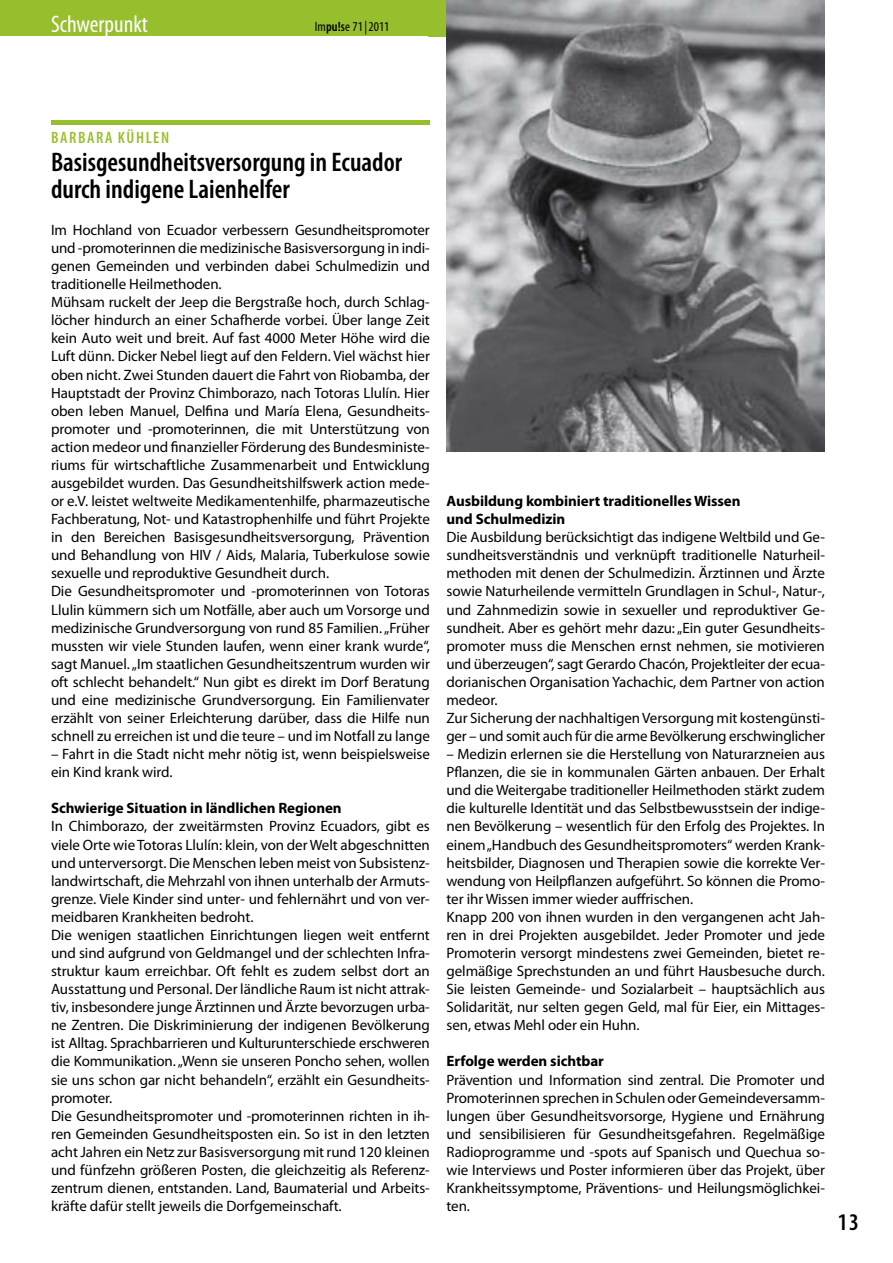
<style>
.page{position:relative;width:893px;height:1263px;background:#fff}
.page>*{position:absolute;margin:0;border:0;box-sizing:border-box;transform-origin:0 0}
.t1{font:600 condensed 27px/27.2px "Myriad Pro";color:#000}
.t2{font:condensed 24px "Myriad Pro";color:#fff}
.t3{font:600 condensed 24px "Myriad Pro";color:#000}
.t4{font:600 condensed 16.5px "Myriad Pro";letter-spacing:.095em;color:#97bf2d}
.t5{font:15px/18.1px "Myriad Pro";letter-spacing:-.005em;color:#000}
.t6{font:700 15px/18px "Myriad Pro";letter-spacing:-.005em;color:#000}
.t7{font:condensed 13.5px "Myriad Pro";letter-spacing:.01em;color:#000}
.s1{font-weight:600}
</style>
<div class="page">
<div style="left:0;top:0;width:429px;height:36px;background:#97bf2d"></div>
<hr style="left:51px;top:120px;width:378px;height:4px;background:#97bf2d">
<div style="left:428px;top:0;width:18px;height:36px;background:#97bf2d"></div>
<img style="left:446px;top:0;width:379px;height:452px">
<h2 class="t2" style="left:51px;top:9px;width:98px">Schwerpunkt</h2>
<p class="t7" style="left:315px;top:19px;width:76px">Im<span class="s1">pu!s</span>e 71|2011</p>
<p class="t4" style="left:51px;top:128px;width:120px">Barbara Kühlen</p>
<h1 class="t1" style="left:51px;top:149px;width:353px">Basisgesundheitsversorgung in Ecuador durch indigene Laienhelfer</h1>
<p class="t5" style="left:51px;top:221px;width:380px">Im Hochland von Ecuador verbessern Gesundheitspromoter und -promoterinnen die medizinische Basisversorgung in indi&shy;genen Gemeinden und verbinden dabei Schulmedizin und traditionelle Heilmethoden.<br>Mühsam ruckelt der Jeep die Bergstraße hoch, durch Schlag&shy;löcher hindurch an einer Schafherde vorbei. Über lange Zeit kein Auto weit und breit. Auf fast 4000 Meter Höhe wird die Luft dünn. Dicker Nebel liegt auf den Feldern. Viel wächst hier oben nicht. Zwei Stunden dauert die Fahrt von Riobamba, der Hauptstadt der Provinz Chimborazo, nach Totoras Llulín. Hier oben leben Manuel, Delfina und María Elena, Gesundheits&shy;promoter und -promoterinnen, die mit Unterstützung von action medeor und finanzieller Förderung des Bundesministe&shy;riums für wirtschaftliche Zusammenarbeit und Entwicklung ausgebildet wurden. Das Gesundheitshilfswerk action mede&shy;or e.V. leistet weltweite Medikamentenhilfe, pharmazeutische Fachberatung, Not- und Katastrophenhilfe und führt Projekte in den Bereichen Basisgesundheitsversorgung, Prävention und Behandlung von HIV / Aids, Malaria, Tuberkulose sowie sexuelle und reproduktive Gesundheit durch.<br>Die Gesundheitspromoter und -promoterinnen von Totoras Llulin kümmern sich um Notfälle, aber auch um Vorsorge und medizinische Grundversorgung von rund 85 Familien. „Früher mussten wir viele Stunden laufen, wenn einer krank wurde“, sagt Manuel. „Im staatlichen Gesundheitszentrum wurden wir oft schlecht behandelt.“ Nun gibt es direkt im Dorf Beratung und eine medizinische Grundversorgung. Ein Familienvater erzählt von seiner Erleichterung darüber, dass die Hilfe nun schnell zu erreichen ist und die teure – und im Notfall zu lange</p>
<p class="t5" style="left:51px;top:745px;width:380px">– Fahrt in die Stadt nicht mehr nötig ist, wenn beispielsweise ein Kind krank wird.</p>
<p class="t6" style="left:51px;top:799px;width:292px">Schwierige Situation in ländlichen Regionen</p>
<p class="t5" style="left:51px;top:818px;width:380px">In Chimborazo, der zweitärmsten Provinz Ecuadors, gibt es viele Orte wie Totoras Llulín: klein, von der Welt abgeschnitten und unterversorgt. Die Menschen leben meist von Subsistenz&shy;landwirtschaft, die Mehrzahl von ihnen unterhalb der Armuts&shy;grenze. Viele Kinder sind unter- und fehlernährt und von ver&shy;meidbaren Krankheiten bedroht.<br>Die wenigen staatlichen Einrichtungen liegen weit entfernt und sind aufgrund von Geldmangel und der schlechten Infra&shy;struktur kaum erreichbar. Oft fehlt es zudem selbst dort an Ausstattung und Personal. Der ländliche Raum ist nicht attrak&shy;tiv, insbesondere junge Ärztinnen und Ärzte bevorzugen urba&shy;ne Zentren. Die Diskriminierung der indigenen Bevölkerung ist Alltag. Sprachbarrieren und Kulturunterschiede erschweren die Kommunikation. „Wenn sie unseren Poncho sehen, wollen sie uns schon gar nicht behandeln“, erzählt ein Gesundheits&shy;promoter.<br>Die Gesundheitspromoter und -promoterinnen richten in ih&shy;ren Gemeinden Gesundheitsposten ein. So ist in den letzten acht Jahren ein Netz zur Basisversorgung mit rund 120 kleinen und fünfzehn größeren Posten, die gleichzeitig als Referenz&shy;zentrum dienen, entstanden. Land, Baumaterial und Arbeits&shy;kräfte dafür stellt jeweils die Dorfgemeinschaft.</p>
<p class="t6" style="left:446px;top:492px;width:296px">Ausbildung kombiniert traditionelles Wissen und Schulmedizin</p>
<p class="t5" style="left:446px;top:528px;width:380px">Die Ausbildung berücksichtigt das indigene Weltbild und Ge&shy;sundheitsverständnis und verknüpft traditionelle Naturheil&shy;methoden mit denen der Schulmedizin. Ärztinnen und Ärzte sowie Naturheilende vermitteln Grundlagen in Schul-, Natur-, und Zahnmedizin sowie in sexueller und reproduktiver Ge&shy;sundheit. Aber es gehört mehr dazu: „Ein guter Gesundheits&shy;promoter muss die Menschen ernst nehmen, sie motivieren und überzeugen“, sagt Gerardo Chacón, Projektleiter der ecua&shy;dorianischen Organisation Yachachic, dem Partner von action medeor.<br>Zur Sicherung der nachhaltigen Versorgung mit kostengünsti&shy;ger – und somit auch für die arme Bevölkerung erschwinglicher</p>
<p class="t5" style="left:446px;top:745px;width:380px">– Medizin erlernen sie die Herstellung von Naturarzneien aus Pflanzen, die sie in kommunalen Gärten anbauen. Der Erhalt und die Weitergabe traditioneller Heilmethoden stärkt zudem die kulturelle Identität und das Selbstbewusstsein der indige&shy;nen Bevölkerung – wesentlich für den Erfolg des Projektes. In einem „Handbuch des Gesundheitspromoters“ werden Krank&shy;heitsbilder, Diagnosen und Therapien sowie die korrekte Ver&shy;wendung von Heilpflanzen aufgeführt. So können die Promo&shy;ter ihr Wissen immer wieder auffrischen.<br>Knapp 200 von ihnen wurden in den vergangenen acht Jah&shy;ren in drei Projekten ausgebildet. Jeder Promoter und jede Promoterin versorgt mindestens zwei Gemeinden, bietet re&shy;gelmäßige Sprechstunden an und führt Hausbesuche durch.<br>Sie leisten Gemeinde- und Sozialarbeit – hauptsächlich aus Solidarität, nur selten gegen Geld, mal für Eier, ein Mittages&shy;sen, etwas Mehl oder ein Huhn.</p>
<p class="t6" style="left:446px;top:1052px;width:159px">Erfolge werden sichtbar</p>
<p class="t5" style="left:446px;top:1071px;width:380px;text-align:justify">Prävention und Information sind zentral. Die Promoter und Promoterinnen sprechen in Schulen oder Gemeindeversamm&shy;lungen über Gesundheitsvorsorge, Hygiene und Ernährung und sensibilisieren für Gesundheitsgefahren. Regelmäßige Radioprogramme und -spots auf Spanisch und Quechua so&shy;wie Interviews und Poster informieren über das Projekt, über Krankheitssymptome, Präventions- und Heilungsmöglichkei&shy;ten.</p>
<h2 class="t3" style="left:838px;top:1209px;width:23px">13</h2>
</div>
